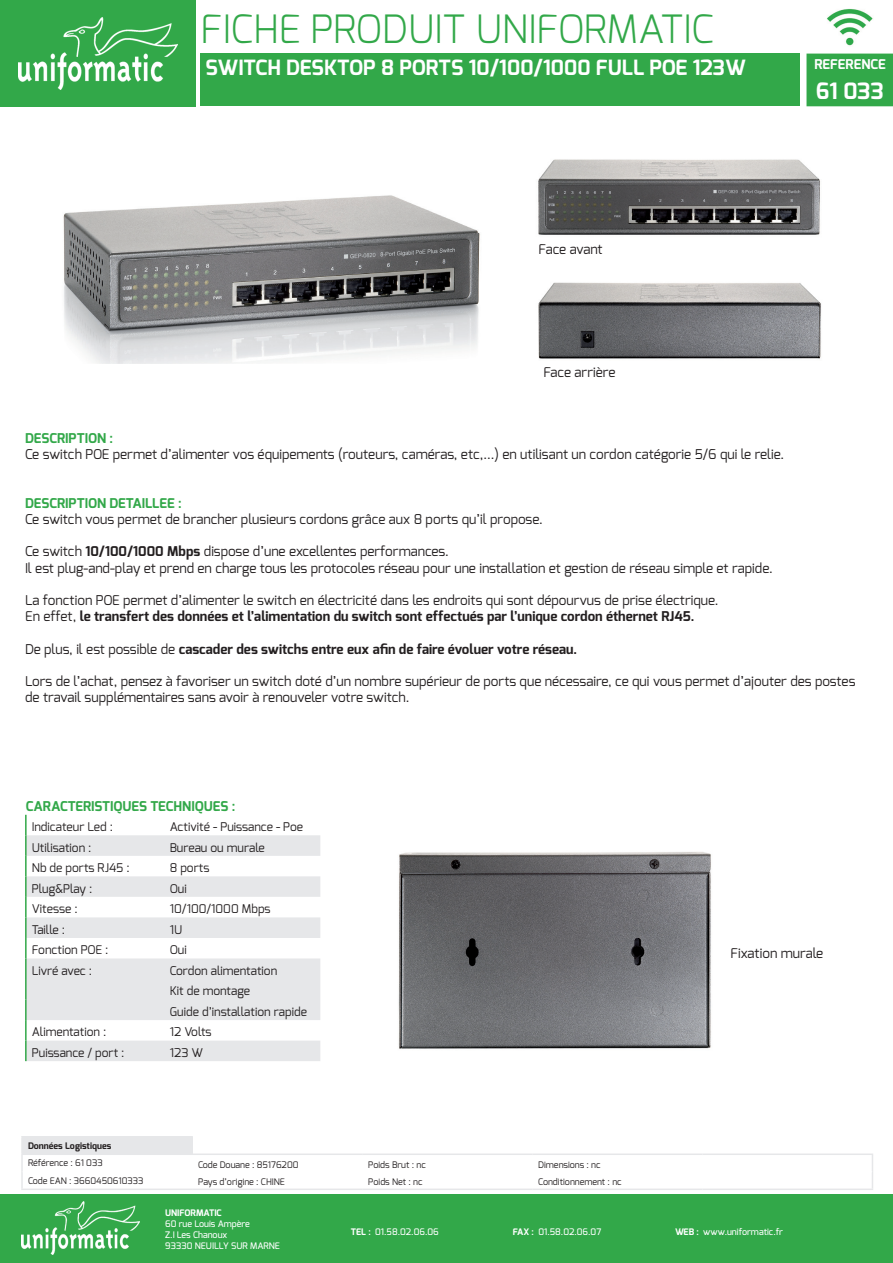
<style>
.page{position:relative;width:893px;height:1263px;background:#fff}
.page>*{position:absolute;margin:0;border:0;box-sizing:border-box;transform-origin:0 0}
.t1{font:300 39px "Exo";color:#32a849}
.t2{font:700 22.5px "Exo";color:#fff}
.t3{font:700 21px "Exo";color:#fff}
.t4{font:13.5px/16.2px "Exo";color:#231f20}
.t5{font:700 13.5px "Exo";color:#231f20}
.t6{font:700 13.5px "Exo";color:#32a849}
.t7{font:700 13.5px "Exo";color:#fff}
.t8{font:13.5px "Exo";letter-spacing:-.02em;color:#231f20}
.t9{font:12px/20.5px "Exo";color:#231f20}
.t10{font:9px "Exo";color:#231f20}
.t11{font:500 9px/10.8px "Exo";color:#fff}
.t12{font:700 9px "Exo";color:#231f20}
.t13{font:700 9px "Exo";color:#fff}
.s1{font-weight:700}
.s2{font-weight:400}
</style>
<div class="page">
<div style="left:0;top:1195px;width:893px;height:68px;background:#32a849"></div>
<div style="left:200px;top:54px;width:599px;height:52px;background:#32a849"></div>
<img style="left:21px;top:1201px;width:118px;height:53px">
<div style="left:0;top:0;width:196px;height:106px;background:#32a849"></div>
<img style="left:18px;top:17px;width:160px;height:73px">
<div style="left:806px;top:54px;width:87px;height:52px;background:#32a849"></div>
<img style="left:827px;top:9px;width:46px;height:37px">
<hr style="left:21px;top:1188px;width:171px;height:2px;background:#e6e7e9">
<hr style="left:192px;top:1188px;width:170px;height:2px;background:#e6e7e9">
<hr style="left:362px;top:1188px;width:170px;height:2px;background:#e6e7e9">
<hr style="left:532px;top:1188px;width:170px;height:2px;background:#e6e7e9">
<hr style="left:702px;top:1188px;width:171px;height:2px;background:#e6e7e9">
<hr style="left:21px;top:1136px;width:172px;height:1px;background:#e6e7e9">
<svg style="left:21px;top:1137px;width:852px;height:52px"></svg>
<hr style="left:21px;top:1153px;width:171px;height:2px;background:#e6e7e9">
<svg style="left:27px;top:835px;width:293px;height:226px"></svg>
<hr style="left:25px;top:815px;width:2px;height:20px;background:#32a849">
<hr style="left:25px;top:835px;width:2px;height:21px;background:#32a849">
<hr style="left:25px;top:856px;width:2px;height:20px;background:#32a849">
<hr style="left:25px;top:876px;width:2px;height:21px;background:#32a849">
<hr style="left:25px;top:897px;width:2px;height:20px;background:#32a849">
<hr style="left:25px;top:917px;width:2px;height:21px;background:#32a849">
<hr style="left:25px;top:938px;width:2px;height:20px;background:#32a849">
<hr style="left:25px;top:958px;width:2px;height:21px;background:#32a849">
<hr style="left:25px;top:979px;width:2px;height:20px;background:#32a849">
<hr style="left:25px;top:999px;width:2px;height:21px;background:#32a849">
<hr style="left:25px;top:1020px;width:2px;height:20px;background:#32a849">
<hr style="left:25px;top:1040px;width:2px;height:21px;background:#32a849">
<img style="left:63px;top:195px;width:417px;height:168px">
<img style="left:538px;top:159px;width:282px;height:76px">
<img style="left:538px;top:282px;width:283px;height:77px">
<img style="left:398px;top:852px;width:313px;height:197px">
<h1 class="t1" style="left:200px;top:3px;width:515px">FICHE PRODUIT UNIFORMATIC</h1>
<h3 class="t3" style="left:206px;top:54px;width:542px">SWITCH DESKTOP 8 PORTS 10/100/1000 FULL POE 123W</h3>
<p class="t8" style="left:539px;top:240px;width:66px">Face avant</p>
<p class="t4" style="left:543px;top:364px;width:73px">Face arrière</p>
<p class="t7" style="left:814px;top:56px;width:73px">REFERENCE</p>
<h2 class="t2" style="left:816px;top:77px;width:70px">61 033</h2>
<p class="t6" style="left:25px;top:429px;width:90px">DESCRIPTION :</p>
<p class="t4" style="left:25px;top:446px;width:761px">Ce switch POE permet d’alimenter vos équipements (routeurs, caméras, etc,…) en utilisant un cordon catégorie 5/6 qui le relie.</p>
<p class="t6" style="left:25px;top:494px;width:158px">DESCRIPTION DETAILLEE :</p>
<p class="t4" style="left:25px;top:511px;width:519px">Ce switch vous permet de brancher plusieurs cordons grâce aux 8 ports qu’il propose.</p>
<p class="t4" style="left:25px;top:543px;width:749px">Ce switch <span class="s1">10/100/1000 Mbps</span> dispose d’une excellentes performances.<br>Il est plug-and-play et prend en charge tous les protocoles réseau pour une installation et gestion de réseau simple et rapide.</p>
<p class="t4" style="left:25px;top:592px;width:695px">La fonction POE permet d’alimenter le switch en électricité dans les endroits qui sont dépourvus de prise électrique.<br>En effet, <span class="s1">le transfert des données et l’alimentation du switch sont effectués par l’unique cordon éthernet RJ45.</span></p>
<p class="t5" style="left:25px;top:640px;width:554px"><span class="s2">De plus, il est possible de</span> cascader des switchs entre eux afin de faire évoluer votre réseau.</p>
<p class="t4" style="left:25px;top:673px;width:832px">Lors de l’achat, pensez à favoriser un switch doté d’un nombre supérieur de ports que nécessaire, ce qui vous permet d’ajouter des postes de travail supplémentaires sans avoir à renouveler votre switch.</p>
<p class="t6" style="left:26px;top:797px;width:211px">CARACTERISTIQUES TECHNIQUES :</p>
<p class="t9" style="left:32px;top:816px;width:83px">Indicateur Led :</p>
<p class="t9" style="left:170px;top:816px;width:135px">Activité - Puissance - Poe</p>
<p class="t9" style="left:32px;top:837px;width:61px">Utilisation :</p>
<p class="t9" style="left:170px;top:837px;width:96px">Bureau ou murale</p>
<p class="t9" style="left:32px;top:857px;width:99px">Nb de ports RJ45 :</p>
<p class="t9" style="left:170px;top:857px;width:41px">8 ports</p>
<p class="t9" style="left:32px;top:878px;width:62px">Plug&amp;Play :</p>
<p class="t9" style="left:170px;top:878px;width:19px">Oui</p>
<p class="t9" style="left:32px;top:898px;width:47px">Vitesse :</p>
<p class="t9" style="left:170px;top:898px;width:102px">10/100/1000 Mbps</p>
<p class="t9" style="left:32px;top:919px;width:35px">Taille :</p>
<p class="t9" style="left:170px;top:919px;width:14px">1U</p>
<p class="t9" style="left:32px;top:939px;width:78px">Fonction POE :</p>
<p class="t9" style="left:170px;top:939px;width:19px">Oui</p>
<p class="t9" style="left:32px;top:960px;width:62px">Livré avec :</p>
<p class="t9" style="left:170px;top:960px;width:139px">Cordon alimentation<br>Kit de montage<br>Guide d’installation rapide</p>
<p class="t9" style="left:32px;top:1022px;width:76px">Alimentation :</p>
<p class="t9" style="left:170px;top:1022px;width:43px">12 Volts</p>
<p class="t9" style="left:32px;top:1042px;width:94px">Puissance / port :</p>
<p class="t9" style="left:170px;top:1042px;width:35px">123 W</p>
<p class="t12" style="left:28px;top:1140px;width:85px">Données Logistiques</p>
<p class="t10" style="left:28px;top:1157px;width:76px">Référence : 61 033</p>
<p class="t10" style="left:198px;top:1158px;width:102px">Code Douane : 85176200</p>
<p class="t10" style="left:368px;top:1158px;width:59px">Poids Brut : nc</p>
<p class="t10" style="left:538px;top:1158px;width:64px">Dimensions : nc</p>
<p class="t10" style="left:28px;top:1175px;width:117px">Code EAN : 3660450610333</p>
<p class="t10" style="left:198px;top:1176px;width:88px">Pays d’origine : CHINE</p>
<p class="t10" style="left:368px;top:1176px;width:56px">Poids Net : nc</p>
<p class="t10" style="left:538px;top:1176px;width:85px">Conditionnement : nc</p>
<p class="t4" style="left:730px;top:945px;width:94px">Fixation murale</p>
<p class="t13" style="left:165px;top:1207px;width:58px">UNIFORMATIC</p>
<p class="t11" style="left:165px;top:1218px;width:116px">60 rue Louis Ampère<br>Z.I Les Chanoux<br>93330 NEUILLY SUR MARNE</p>
<p class="t11" style="left:351px;top:1226px;width:89px"><span class="s1">TEL :</span> 01.58.02.06.06</p>
<p class="t11" style="left:513px;top:1226px;width:90px"><span class="s1">FAX :</span> 01.58.02.06.07</p>
<p class="t11" style="left:675px;top:1226px;width:109px"><span class="s1">WEB :</span> www.uniformatic.fr</p>
</div>
